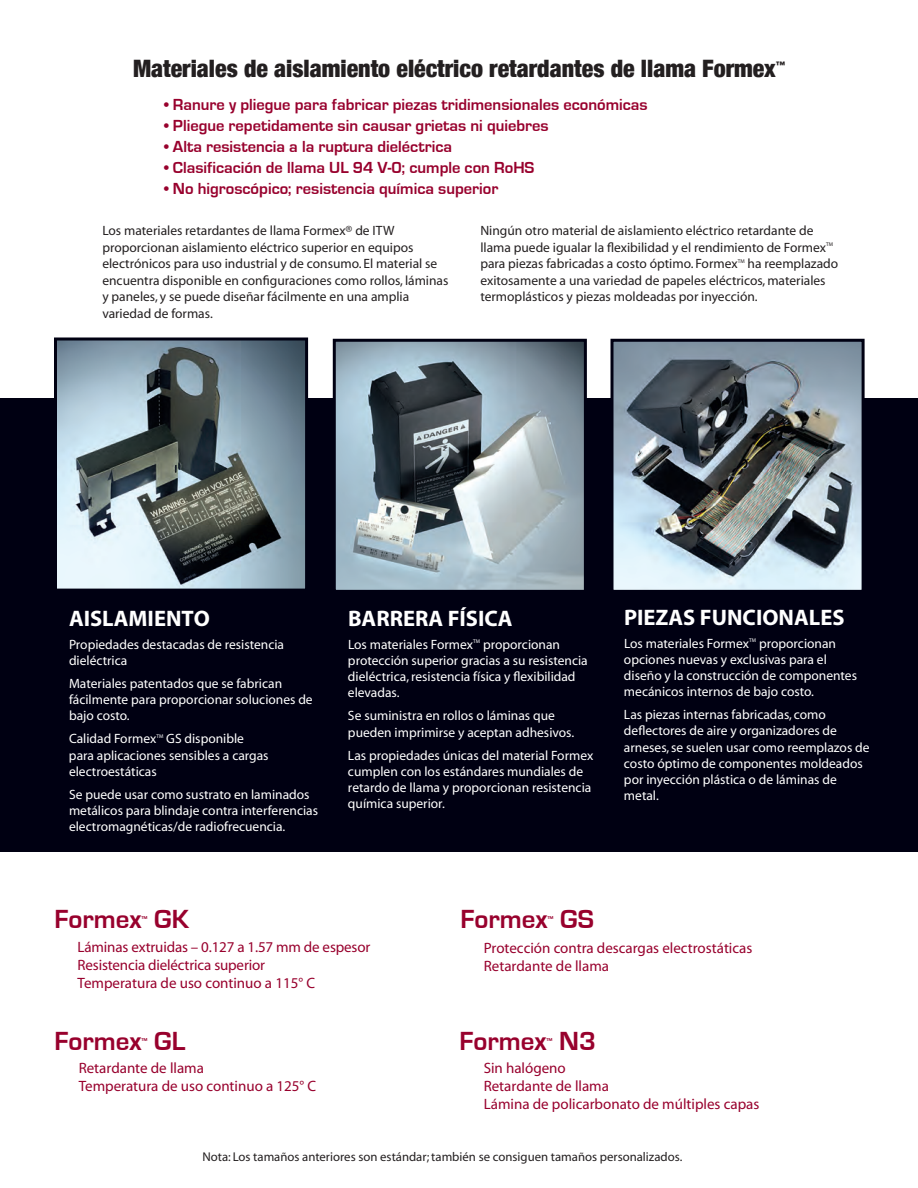
<style>
.page{position:relative;width:918px;height:1188px;background:#fff}
.page>*{position:absolute;margin:0;border:0;box-sizing:border-box;transform-origin:0 0}
.t1{font:700 27px "Eurostile";color:#98012d}
.t2{font:900 condensed 24px "Helvetica Neue";color:#231f20}
.t3{font:700 22.5px "Myriad";color:#fff}
.t4{font:700 16.5px "Eurostile";color:#98012d}
.t5{font:15px "Myriad";color:#98012d}
.t6{font:13.5px/16.2px "Myriad";color:#fff}
.t7{font:13.5px/16.5px "Myriad";color:#231f20}
.t8{font:12.75px "Myriad";color:#231f20}
.t9{font:900 condensed 9px "Helvetica Neue";color:#231f20}
.t10{font:700 7.2px "Eurostile";color:#98012d}
.t11{font:5.4px "Myriad";color:#fff}
.t12{font:5.4px "Myriad";color:#231f20}
</style>
<div class="page">
<div style="left:0;top:398px;width:918px;height:453px;background:#000012"></div>
<img style="left:58px;top:342px;width:246px;height:246px">
<div style="left:54px;top:338px;width:254px;height:254px;border:3px solid #000012"></div>
<img style="left:337px;top:343px;width:246px;height:246px">
<div style="left:333px;top:339px;width:254px;height:254px;border:3px solid #000012"></div>
<img style="left:614px;top:343px;width:247px;height:246px">
<div style="left:610px;top:339px;width:255px;height:254px;border:3px solid #000012"></div>
<p class="t2" style="left:133px;top:49px;width:644px">Materiales de aislamiento eléctrico retardantes de llama Formex</p>
<p class="t9" style="left:776px;top:58px;width:10px">™</p>
<p class="t4" style="left:164px;top:96px;width:485px">• Ranure y pliegue para fabricar piezas tridimensionales económicas</p>
<p class="t4" style="left:164px;top:117px;width:386px">• Pliegue repetidamente sin causar grietas ni quiebres</p>
<p class="t4" style="left:164px;top:138px;width:289px">• Alta resistencia a la ruptura dieléctrica</p>
<p class="t4" style="left:164px;top:159px;width:372px">• Clasificación de llama UL 94 V-0; cumple con RoHS</p>
<p class="t4" style="left:164px;top:180px;width:336px">• No higroscópico; resistencia química superior</p>
<p class="t7" style="left:102px;top:223px;width:348px">Los materiales retardantes de llama Formex® de ITW proporcionan aislamiento eléctrico superior en equipos electrónicos para uso industrial y de consumo. El material se encuentra disponible en configuraciones como rollos, láminas y paneles, y se puede diseñar fácilmente en una amplia variedad de formas.</p>
<p class="t7" style="left:480px;top:223px;width:347px">Ningún otro material de aislamiento eléctrico retardante de llama puede igualar la flexibilidad y el rendimiento de Formex</p>
<p class="t12" style="left:826px;top:242px;width:9px">TM</p>
<p class="t7" style="left:480px;top:256px;width:259px">para piezas fabricadas a costo óptimo. Formex</p>
<p class="t12" style="left:738px;top:258px;width:9px">TM</p>
<p class="t7" style="left:480px;top:256px;width:359px;text-indent:267px">ha reemplazado exitosamente a una variedad de papeles eléctricos, materiales termoplásticos y piezas moldeadas por inyección.</p>
<p class="t3" style="left:69px;top:607px;width:143px">AISLAMIENTO</p>
<p class="t6" style="left:69px;top:637px;width:217px">Propiedades destacadas de resistencia dieléctrica</p>
<p class="t6" style="left:69px;top:676px;width:245px">Materiales patentados que se fabrican fácilmente para proporcionar soluciones de bajo costo.</p>
<p class="t6" style="left:69px;top:731px;width:89px">Calidad Formex</p>
<p class="t11" style="left:156px;top:733px;width:9px">TM</p>
<p class="t6" style="left:69px;top:731px;width:201px;text-indent:97px">GS disponible para aplicaciones sensibles a cargas electroestáticas</p>
<p class="t6" style="left:69px;top:787px;width:251px">Se puede usar como sustrato en laminados metálicos para blindaje contra interferencias electromagnéticas/de radiofrecuencia.</p>
<p class="t3" style="left:348px;top:607px;width:166px">BARRERA FÍSICA</p>
<p class="t6" style="left:348px;top:637px;width:127px">Los materiales Formex</p>
<p class="t11" style="left:473px;top:639px;width:9px">TM</p>
<p class="t6" style="left:348px;top:637px;width:241px;text-indent:135px">proporcionan protección superior gracias a su resistencia dieléctrica, resistencia física y flexibilidad elevadas.</p>
<p class="t6" style="left:348px;top:708px;width:228px">Se suministra en rollos o láminas que pueden imprimirse y aceptan adhesivos.</p>
<p class="t6" style="left:348px;top:747px;width:247px">Las propiedades únicas del material Formex cumplen con los estándares mundiales de retardo de llama y proporcionan resistencia química superior.</p>
<p class="t3" style="left:624px;top:606px;width:222px">PIEZAS FUNCIONALES</p>
<p class="t6" style="left:624px;top:636px;width:127px">Los materiales Formex</p>
<p class="t11" style="left:749px;top:638px;width:9px">TM</p>
<p class="t6" style="left:624px;top:636px;width:235px;text-indent:135px">proporcionan opciones nuevas y exclusivas para el diseño y la construcción de componentes mecánicos internos de bajo costo.</p>
<p class="t6" style="left:624px;top:707px;width:247px">Las piezas internas fabricadas, como deflectores de aire y organizadores de arneses, se suelen usar como reemplazos de costo óptimo de componentes moldeados por inyección plástica o de láminas de metal.</p>
<p class="t1" style="left:54px;top:905px;width:89px">Formex</p>
<p class="t10" style="left:142px;top:915px;width:7px">™</p>
<p class="t1" style="left:154px;top:905px;width:36px">GK</p>
<p class="t5" style="left:78px;top:939px;width:294px">Láminas extruidas – 0.127 a 1.57 mm de espesor</p>
<p class="t5" style="left:78px;top:957px;width:189px">Resistencia dieléctrica superior</p>
<p class="t5" style="left:78px;top:975px;width:239px">Temperatura de uso continuo a 115° C</p>
<p class="t1" style="left:460px;top:905px;width:89px">Formex</p>
<p class="t10" style="left:548px;top:915px;width:7px">™</p>
<p class="t1" style="left:560px;top:905px;width:35px">GS</p>
<p class="t5" style="left:484px;top:941px;width:270px">Protección contra descargas electrostáticas</p>
<p class="t5" style="left:484px;top:959px;width:127px">Retardante de llama</p>
<p class="t1" style="left:54px;top:1026px;width:89px">Formex</p>
<p class="t10" style="left:142px;top:1037px;width:7px">™</p>
<p class="t1" style="left:154px;top:1026px;width:33px">GL</p>
<p class="t1" style="left:459px;top:1026px;width:89px">Formex</p>
<p class="t10" style="left:547px;top:1037px;width:7px">™</p>
<p class="t1" style="left:559px;top:1026px;width:38px">N3</p>
<p class="t5" style="left:79px;top:1061px;width:127px">Retardante de llama</p>
<p class="t5" style="left:79px;top:1079px;width:239px">Temperatura de uso continuo a 125° C</p>
<p class="t5" style="left:484px;top:1061px;width:84px">Sin halógeno</p>
<p class="t5" style="left:484px;top:1079px;width:127px">Retardante de llama</p>
<p class="t5" style="left:484px;top:1097px;width:277px">Lámina de policarbonato de múltiples capas</p>
<p class="t8" style="left:202px;top:1151px;width:481px">Nota: Los tamaños anteriores son estándar; también se consiguen tamaños personalizados.</p>
</div>
